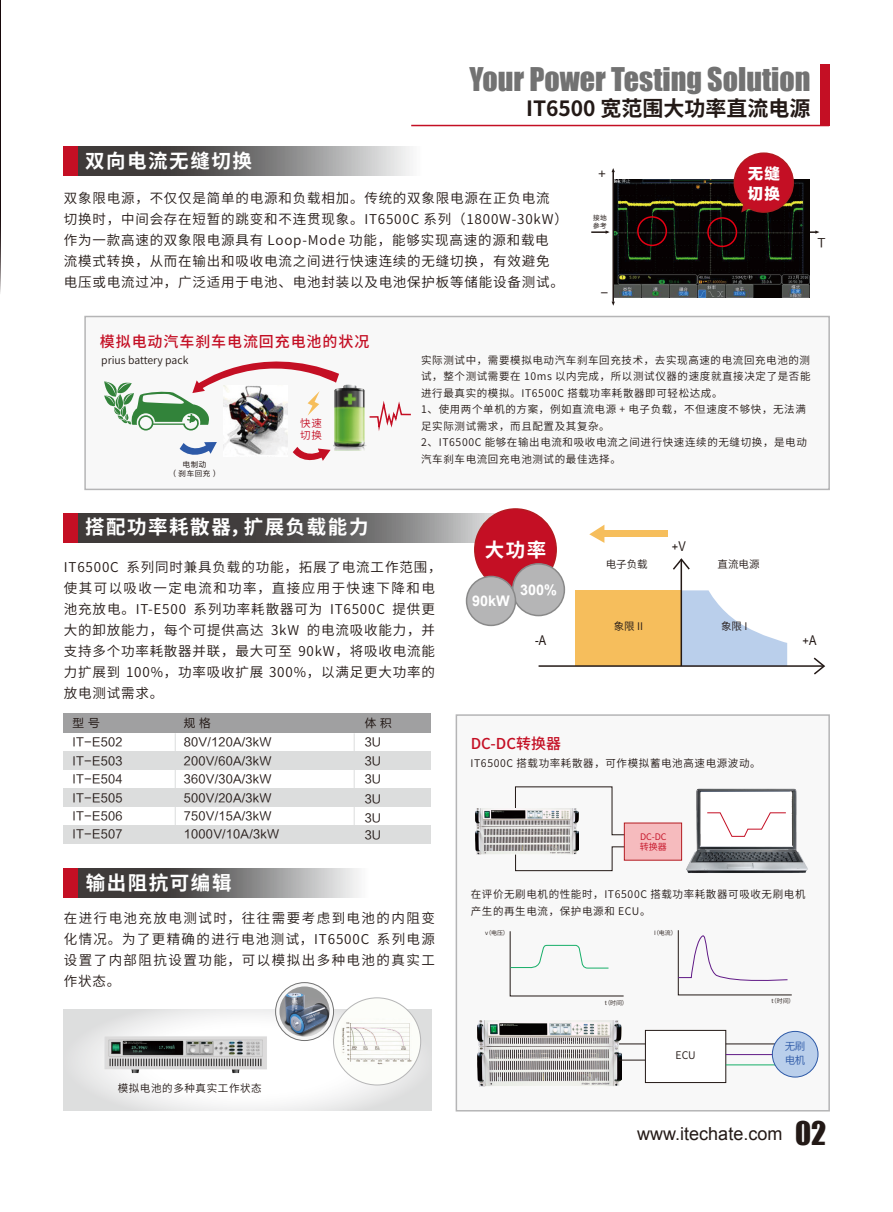
<style>
.page{position:relative;width:893px;height:1212px;background:#fff}
.page>*{position:absolute;margin:0;border:0;box-sizing:border-box;transform-origin:0 0}
.t1{font:30px "Impact";color:#727272}
.t2{font:700 21px "Source Han Sans CN";color:#231916}
.t3{font:700 19.5px "Source Han Sans CN";letter-spacing:.08em;color:#fff}
.t4{font:18px "Arial";color:#231916}
.t5{font:15.45px/19.6px "FZLTTHK GBK1 0";color:#fff}
.t6{font:500 15px "Source Han Sans CN";letter-spacing:.06em;color:#c40f24}
.t7{font:700 14.7px "Arial";color:#fff}
.t8{font:13.5px/21px "Source Han Sans CN";letter-spacing:.06em;color:#231916}
.t9{font:13.5px "Arial Narrow";color:#231916}
.t10{font:12px "FZLTHK GBK1 0";color:#231916}
.t11{font:11.7px/18.3px "FZLTHK GBK1 0";letter-spacing:.025em;color:#231916;text-align:justify}
.t12{font:10.5px/16.5px "Source Han Sans CN";letter-spacing:.06em;color:#231916}
.t13{font:10.5px "Source Han Sans CN";color:#231916}
.t14{font:10.5px/13.6px "Source Han Sans CN";color:#2d59a7}
.t15{font:10.5px/12.5px "Source Han Sans CN";color:#c40f24}
.t16{font:9px/9.8px "Source Han Sans CN";color:#c40f24}
.t17{font:7.5px/9.4px "FZLTHK GBK1 0";letter-spacing:.08em;color:#231916;text-align:center}
.t18{font:6.6px/7.9px "FZLTHK GBK1 0";color:#231916}
.t19{font:6px "Source Han Sans CN";color:#231916}
.s1{font-family:"Impact";font-size:30px}
</style>
<div class="page">
<div style="left:820px;top:64px;width:9px;height:62px;background:#c40f24"></div>
<div style="left:64px;top:146px;width:16px;height:30px;background:#c40f24"></div>
<div style="left:79px;top:146px;width:343px;height:30px;background:#3f3b3a"></div>
<hr style="left:0;top:0;width:1px;height:301px;background:#160709">
<svg style="left:0;top:170px;width:1px;height:134px"></svg>
<div style="left:64px;top:513px;width:16px;height:30px;background:#c40f24"></div>
<svg style="left:79px;top:513px;width:418px;height:30px;background:#5f5d5c"></svg>
<div style="left:475px;top:509px;width:81px;height:81px;background:#c40f24;border-radius:50%"></div>
<div style="left:474px;top:508px;width:83px;height:83px;border:2px solid #b41b21;border-radius:50%"></div>
<div style="left:513px;top:564px;width:51px;height:51px;background:#b5b5b6;border-radius:50%"></div>
<div style="left:512px;top:563px;width:53px;height:53px;border:2px solid #898989;border-radius:50%"></div>
<div style="left:467px;top:576px;width:48px;height:49px;background:#b5b5b6;border-radius:50%"></div>
<div style="left:466px;top:576px;width:50px;height:50px;border:2px solid #898989;border-radius:50%"></div>
<div style="left:575px;top:590px;width:106px;height:76px;background:#f6be5c"></div>
<svg style="left:682px;top:590px;width:105px;height:75px"></svg>
<hr style="left:539px;top:665px;width:285px;height:2px;background:#231916">
<hr style="left:681px;top:559px;width:1px;height:107px;background:#231916">
<svg style="left:673px;top:558px;width:17px;height:13px"></svg>
<svg style="left:812px;top:657px;width:14px;height:18px"></svg>
<div style="left:599px;top:530px;width:68px;height:7px;background:#f6be5c"></div>
<svg style="left:589px;top:525px;width:15px;height:18px"></svg>
<div style="left:84px;top:316px;width:746px;height:174px;background:#f8f8f8;border:2px solid #b5b5b6"></div>
<svg style="left:180px;top:442px;width:37px;height:13px"></svg>
<svg style="left:293px;top:447px;width:38px;height:14px"></svg>
<img style="left:333px;top:436px;width:33px;height:15px">
<div style="left:64px;top:868px;width:16px;height:30px;background:#c40f24"></div>
<svg style="left:79px;top:868px;width:280px;height:30px;background:#787777"></svg>
<div style="left:456px;top:714px;width:374px;height:397px;background:#f8f8f8;border:2px solid #b5b5b6"></div>
<img style="left:682px;top:788px;width:126px;height:85px">
<svg style="left:515px;top:786px;width:109px;height:85px"></svg>
<div style="left:624px;top:822px;width:58px;height:39px;background:#f6bbbe;border:1px solid #b41b21"></div>
<svg style="left:700px;top:791px;width:92px;height:55px"></svg>
<img style="left:476px;top:808px;width:102px;height:47px">
<img style="left:477px;top:1021px;width:145px;height:65px">
<div style="left:645px;top:1030px;width:81px;height:53px;background:#fff;border:1px solid #231916"></div>
<hr style="left:726px;top:1043px;width:52px;height:1px;background:#231916">
<hr style="left:726px;top:1054px;width:51px;height:1px;background:#601986">
<hr style="left:726px;top:1064px;width:52px;height:1px;background:#16ae68">
<svg style="left:619px;top:1043px;width:26px;height:1px"></svg>
<svg style="left:619px;top:1059px;width:26px;height:1px"></svg>
<div style="left:772px;top:1031px;width:46px;height:46px;background:#bacfeb;border-radius:50%"></div>
<div style="left:772px;top:1031px;width:46px;height:46px;border:1px solid #2d59a7;border-radius:50%"></div>
<svg style="left:510px;top:931px;width:114px;height:65px"></svg>
<svg style="left:677px;top:930px;width:115px;height:65px"></svg>
<img style="left:223px;top:436px;width:64px;height:19px">
<svg style="left:104px;top:83px;width:726px;height:353px"></svg>
<hr style="left:175px;top:733px;width:1px;height:111px;background:#dcdddd">
<div style="left:64px;top:788px;width:367px;height:19px;background:#dcdddd"></div>
<div style="left:64px;top:751px;width:367px;height:19px;background:#dcdddd"></div>
<div style="left:64px;top:825px;width:367px;height:19px;background:#dcdddd"></div>
<div style="left:64px;top:714px;width:367px;height:19px;background:#a0a0a1"></div>
<hr style="left:354px;top:733px;width:1px;height:111px;background:#dcdddd">
<svg style="left:64px;top:1010px;width:367px;height:101px"></svg>
<svg style="left:276px;top:982px;width:58px;height:58px"></svg>
<div style="left:275px;top:982px;width:59px;height:58px;border:1px solid #727272;border-radius:50%"></div>
<img style="left:279px;top:986px;width:51px;height:51px;border-radius:25px">
<div style="left:334px;top:998px;width:87px;height:87px;background:#fcfdf9;border-radius:50%"></div>
<img style="left:342px;top:1022px;width:70px;height:42px">
<img style="left:93px;top:1025px;width:186px;height:56px">
<h1 class="t1" style="left:470px;top:56px;width:342px">Your Power Testing Solution</h1>
<h2 class="t2" style="left:526px;top:97px;width:286px">IT6500 宽范围大功率直流电源</h2>
<h3 class="t3" style="left:85px;top:150px;width:168px">双向电流无缝切换</h3>
<p class="t8" style="left:64px;top:188px;width:506px">双象限电源，不仅仅是简单的电源和负载相加。传统的双象限电源在正负电流<br>切换时，中间会存在短暂的跳变和不连贯现象。IT6500C 系列（1800W-30kW）作为一款高速的双象限电源具有 Loop-Mode 功能，能够实现高速的源和载电<br>流模式转换，从而在输出和吸收电流之间进行快速连续的无缝切换，有效避免<br>电压或电流过冲，广泛适用于电池、电池封装以及电池保护板等储能设备测试。</p>
<p class="t6" style="left:100px;top:333px;width:271px">模拟电动汽车刹车电流回充电池的状况</p>
<p class="t10" style="left:598px;top:167px;width:9px">+</p>
<p class="t18" style="left:593px;top:214px;width:15px">接地参考</p>
<p class="t10" style="left:600px;top:286px;width:9px">-</p>
<p class="t5" style="left:748px;top:165px;width:34px">无缝切换</p>
<p class="t10" style="left:817px;top:236px;width:9px">T</p>
<p class="t13" style="left:101px;top:354px;width:89px">prius battery pack</p>
<p class="t12" style="left:421px;top:352px;width:391px">实际测试中，需要模拟电动汽车刹车回充技术，去实现高速的电流回充电池的测试，整个测试需要在 10ms 以内完成，所以测试仪器的速度就直接决定了是否能进行最真实的模拟。IT6500C 搭载功率耗散器即可轻松达成。<br>1、使用两个单机的方案，例如直流电源 + 电子负载，不但速度不够快，无法满足实际测试需求，而且配置及其复杂。<br>2、IT6500C 能够在输出电流和吸收电流之间进行快速连续的无缝切换，是电动汽车刹车电流回充电池测试的最佳选择。</p>
<p class="t15" style="left:300px;top:417px;width:23px">快速切换</p>
<p class="t17" style="left:171px;top:459px;width:49px">电制动<br>（刹车回充）</p>
<h3 class="t3" style="left:85px;top:516px;width:285px">搭配功率耗散器，扩展负载能力</h3>
<p class="t8" style="left:64px;top:557px;width:379px">IT6500C 系列同时兼具负载的功能，拓展了电流工作范围，使其可以吸收一定电流和功率，直接应用于快速下降和电池充放电。IT-E500 系列功率耗散器可为 IT6500C 提供更大的卸放能力，每个可提供高达 3kW 的电流吸收能力，并支持多个功率耗散器并联，最大可至 90kW，将吸收电流能力扩展到 100%，功率吸收扩展 300%，以满足更大功率的放电测试需求。</p>
<p class="t11" style="left:73px;top:714px;width:29px">型 号</p>
<p class="t11" style="left:184px;top:714px;width:29px">规 格</p>
<p class="t11" style="left:365px;top:714px;width:29px">体 积</p>
<p class="t11" style="left:73px;top:733px;width:52px">IT-E502<br>IT-E503<br>IT-E504<br>IT-E505<br>IT-E506<br>IT-E507</p>
<p class="t11" style="left:184px;top:733px;width:97px;text-align:left">80V/120A/3kW<br>200V/60A/3kW<br>360V/30A/3kW<br>500V/20A/3kW<br>750V/15A/3kW<br>1000V/10A/3kW</p>
<p class="t11" style="left:365px;top:733px;width:18px">3U 3U 3U</p>
<p class="t11" style="left:365px;top:789px;width:18px;line-height:18.9px">3U<br>3U</p>
<p class="t11" style="left:365px;top:826px;width:18px">3U</p>
<h3 class="t3" style="left:86px;top:872px;width:147px">输出阻抗可编辑</h3>
<p class="t8" style="left:64px;top:907px;width:373px;text-align:justify">在进行电池充放电测试时，往往需要考虑到电池的内阻变化情况。为了更精确的进行电池测试，IT6500C 系列电源设置了内部阻抗设置功能，可以模拟出多种电池的真实工作状态。</p>
<p class="t12" style="left:118px;top:1079px;width:146px">模拟电池的多种真实工作状态</p>
<h3 class="t3" style="left:485px;top:539px;width:63px">大功率</h3>
<p class="t7" style="left:520px;top:580px;width:38px">300%</p>
<p class="t7" style="left:472px;top:591px;width:39px">90kW</p>
<p class="t12" style="left:606px;top:556px;width:43px">电子负载</p>
<p class="t12" style="left:614px;top:618px;width:31px">象限 II</p>
<p class="t9" style="left:672px;top:536px;width:15px">+V</p>
<p class="t12" style="left:717px;top:556px;width:43px">直流电源</p>
<p class="t12" style="left:721px;top:618px;width:28px">象限 I</p>
<p class="t9" style="left:535px;top:630px;width:13px">-A</p>
<p class="t9" style="left:803px;top:630px;width:15px">+A</p>
<p class="t6" style="left:471px;top:735px;width:92px">DC-DC转换器</p>
<p class="t12" style="left:470px;top:755px;width:292px">IT6500C 搭载功率耗散器，可作模拟蓄电池高速电源波动。</p>
<p class="t16" style="left:640px;top:832px;width:28px">DC-DC转换器</p>
<p class="t12" style="left:471px;top:886px;width:336px">在评价无刷电机的性能时，IT6500C 搭载功率耗散器可吸收无刷电机产生的再生电流，保护电源和 ECU。</p>
<p class="t19" style="left:485px;top:929px;width:25px">v（电压）</p>
<p class="t19" style="left:653px;top:930px;width:25px">I（电流）</p>
<p class="t19" style="left:604px;top:999px;width:25px">t（时间）</p>
<p class="t19" style="left:771px;top:998px;width:25px">t（时间）</p>
<p class="t12" style="left:675px;top:1047px;width:22px">ECU</p>
<p class="t14" style="left:785px;top:1040px;width:22px">无刷电机</p>
<h3 class="t4" style="left:637px;top:1122px;width:190px">www.itechate.com <span class="s1">02</span></h3>
</div>
